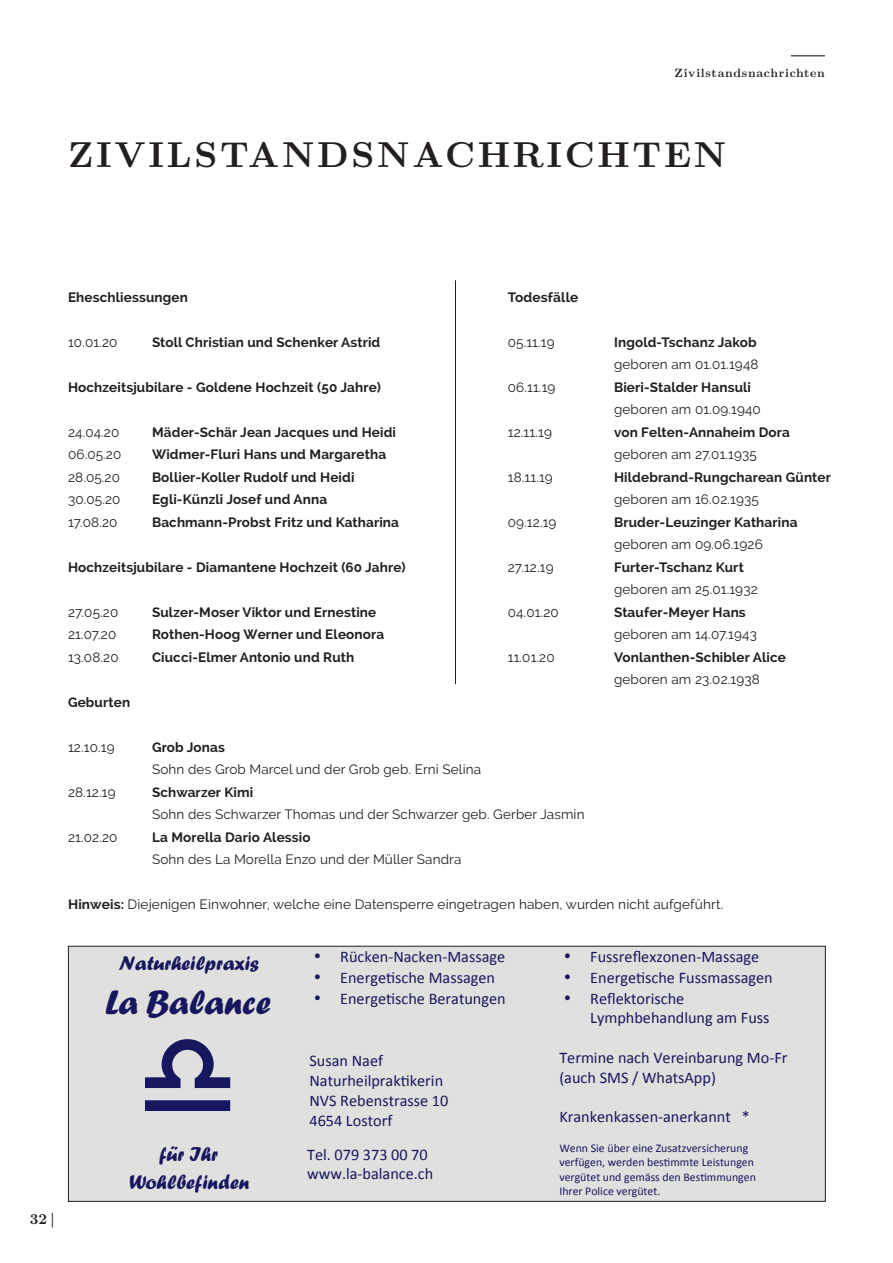
<style>
.page{position:relative;width:893px;height:1263px;background:#fff}
.page>*{position:absolute;margin:0;border:0;box-sizing:border-box;transform-origin:0 0}
.t1{font:700 36px "LM Roman 10";letter-spacing:.075em;color:#231f20}
.t2{font:35.25px "Forte";color:#17175f}
.t3{font:20.7px/27.9px "Forte";color:#17175f;text-align:center}
.t4{font:16.2px/19.8px "Calibri";color:#17175f}
.t5{font:700 15px "LM Roman 10";color:#231f20}
.t6{font:700 13.5px "Raleway";letter-spacing:.01em;color:#231f20}
.t7{font:13.5px "Raleway";letter-spacing:.01em;color:#231f20}
.t8{font:700 12px "LM Roman 10";letter-spacing:.06em;color:#231f20}
.t9{font:11.85px/14.4px "Calibri";color:#17175f}
.s1{font-weight:700}
</style>
<div class="page">
<hr style="left:791px;top:55px;width:34px;height:1px;background:#231f20">
<hr style="left:455px;top:280px;width:1px;height:404px;background:#231f20">
<div style="left:68px;top:946px;width:757px;height:255px;background:#e0e1df"></div>
<div style="left:68px;top:946px;width:758px;height:256px;border:1px solid #231f20"></div>
<svg style="left:145px;top:1039px;width:86px;height:72px"></svg>
<p class="t8" style="left:675px;top:63px;width:152px">Zivilstandsnachrichten</p>
<h1 class="t1" style="left:68px;top:126px;width:659px">ZIVILSTANDSNACHRICHTEN</h1>
<p class="t6" style="left:508px;top:289px;width:72px">Todesfälle</p>
<p class="t7" style="left:508px;top:334px;width:48px">05.11.19</p>
<p class="t6" style="left:614px;top:334px;width:144px">Ingold-Tschanz Jakob</p>
<p class="t7" style="left:614px;top:356px;width:146px">geboren am 01.01.1948</p>
<p class="t7" style="left:508px;top:379px;width:49px">06.11.19</p>
<p class="t6" style="left:614px;top:379px;width:138px">Bieri-Stalder Hansuli</p>
<p class="t7" style="left:614px;top:401px;width:148px">geboren am 01.09.1940</p>
<p class="t7" style="left:508px;top:424px;width:46px">12.11.19</p>
<p class="t6" style="left:614px;top:424px;width:177px">von Felten-Annaheim Dora</p>
<p class="t7" style="left:614px;top:446px;width:144px">geboren am 27.01.1935</p>
<p class="t7" style="left:508px;top:469px;width:47px">18.11.19</p>
<p class="t6" style="left:614px;top:469px;width:218px">Hildebrand-Rungcharean Günter</p>
<p class="t7" style="left:614px;top:491px;width:146px">geboren am 16.02.1935</p>
<p class="t7" style="left:508px;top:514px;width:50px">09.12.19</p>
<p class="t6" style="left:614px;top:514px;width:185px">Bruder-Leuzinger Katharina</p>
<p class="t7" style="left:614px;top:536px;width:150px">geboren am 09.06.1926</p>
<p class="t7" style="left:508px;top:559px;width:47px">27.12.19</p>
<p class="t6" style="left:614px;top:559px;width:131px">Furter-Tschanz Kurt</p>
<p class="t7" style="left:614px;top:581px;width:145px">geboren am 25.01.1932</p>
<p class="t7" style="left:508px;top:604px;width:53px">04.01.20</p>
<p class="t6" style="left:614px;top:604px;width:133px">Staufer-Meyer Hans</p>
<p class="t7" style="left:614px;top:626px;width:144px">geboren am 14.07.1943</p>
<p class="t7" style="left:508px;top:649px;width:48px">11.01.20</p>
<p class="t6" style="left:614px;top:649px;width:173px">Vonlanthen-Schibler Alice</p>
<p class="t7" style="left:614px;top:671px;width:147px">geboren am 23.02.1938</p>
<p class="t6" style="left:68px;top:289px;width:121px">Eheschliessungen</p>
<p class="t7" style="left:68px;top:334px;width:51px">10.01.20</p>
<p class="t6" style="left:152px;top:334px;width:230px">Stoll Christian und Schenker Astrid</p>
<p class="t6" style="left:68px;top:379px;width:314px">Hochzeitsjubilare - Goldene Hochzeit (50 Jahre)</p>
<p class="t7" style="left:68px;top:424px;width:53px">24.04.20</p>
<p class="t6" style="left:152px;top:424px;width:245px">Mäder-Schär Jean Jacques und Heidi</p>
<p class="t7" style="left:68px;top:446px;width:55px">06.05.20</p>
<p class="t6" style="left:152px;top:447px;width:236px">Widmer-Fluri Hans und Margaretha</p>
<p class="t7" style="left:68px;top:469px;width:54px">28.05.20</p>
<p class="t6" style="left:152px;top:469px;width:204px">Bollier-Koller Rudolf und Heidi</p>
<p class="t7" style="left:68px;top:491px;width:54px">30.05.20</p>
<p class="t6" style="left:152px;top:492px;width:177px">Egli-Künzli Josef und Anna</p>
<p class="t7" style="left:68px;top:514px;width:51px">17.08.20</p>
<p class="t6" style="left:152px;top:514px;width:248px">Bachmann-Probst Fritz und Katharina</p>
<p class="t6" style="left:68px;top:559px;width:339px">Hochzeitsjubilare - Diamantene Hochzeit (60 Jahre)</p>
<p class="t7" style="left:68px;top:604px;width:52px">27.05.20</p>
<p class="t6" style="left:152px;top:604px;width:226px">Sulzer-Moser Viktor und Ernestine</p>
<p class="t7" style="left:68px;top:626px;width:50px">21.07.20</p>
<p class="t6" style="left:152px;top:627px;width:234px">Rothen-Hoog Werner und Eleonora</p>
<p class="t7" style="left:68px;top:649px;width:52px">13.08.20</p>
<p class="t6" style="left:152px;top:649px;width:204px">Ciucci-Elmer Antonio und Ruth</p>
<p class="t6" style="left:68px;top:694px;width:64px">Geburten</p>
<p class="t7" style="left:68px;top:739px;width:48px">12.10.19</p>
<p class="t6" style="left:152px;top:739px;width:74px">Grob Jonas</p>
<p class="t7" style="left:152px;top:761px;width:331px">Sohn des Grob Marcel und der Grob geb. Erni Selina</p>
<p class="t7" style="left:68px;top:784px;width:49px">28.12.19</p>
<p class="t6" style="left:152px;top:784px;width:103px">Schwarzer Kimi</p>
<p class="t7" style="left:152px;top:806px;width:434px">Sohn des Schwarzer Thomas und der Schwarzer geb. Gerber Jasmin</p>
<p class="t7" style="left:68px;top:829px;width:51px">21.02.20</p>
<p class="t6" style="left:152px;top:829px;width:160px">La Morella Dario Alessio</p>
<p class="t7" style="left:152px;top:851px;width:311px">Sohn des La Morella Enzo und der Müller Sandra</p>
<p class="t7" style="left:68px;top:896px;width:657px"><span class="s1">Hinweis:</span> Diejenigen Einwohner, welche eine Datensperre eingetragen haben, wurden nicht aufgeführt.</p>
<p class="t5" style="left:30px;top:1207px;width:27px">32|</p>
<h3 class="t3" style="left:119px;top:948px;width:142px">Naturheilpraxis</h3>
<h2 class="t2" style="left:106px;top:981px;width:167px">La Balance</h2>
<h3 class="t3" style="left:129px;top:1140px;width:122px">für Ihr<br>Wohlbefinden</h3>
<p class="t4" style="left:314px;top:947px;width:193px">• Rücken-Nacken-Massage</p>
<p class="t4" style="left:314px;top:968px;width:183px">• Energetische Massagen</p>
<p class="t4" style="left:314px;top:988px;width:193px">• Energetische Beratungen</p>
<p class="t4" style="left:309px;top:1051px;width:140px">Susan Naef<br>Naturheilpraktikerin<br>NVS Rebenstrasse 10<br>4654 Lostorf</p>
<p class="t4" style="left:307px;top:1144px;width:128px">Tel. 079 373 00 70 www.la-balance.ch</p>
<p class="t4" style="left:564px;top:947px;width:197px">• Fussreflexzonen-Massage</p>
<p class="t4" style="left:564px;top:968px;width:211px">• Energetische Fussmassagen</p>
<p class="t4" style="left:590px;top:988px;width:181px;text-indent:-26px">• Reflektorische<br>Lymphbehandlung am Fuss</p>
<p class="t4" style="left:559px;top:1047px;width:230px">Termine nach Vereinbarung Mo-Fr (auch SMS / WhatsApp)</p>
<p class="t4" style="left:559px;top:1107px;width:192px">Krankenkassen-anerkannt *</p>
<p class="t9" style="left:559px;top:1141px;width:198px">Wenn Sie über eine Zusatzversicherung verfügen, werden bestimmte Leistungen vergütet und gemäss den Bestimmungen Ihrer Police vergütet.</p>
</div>
